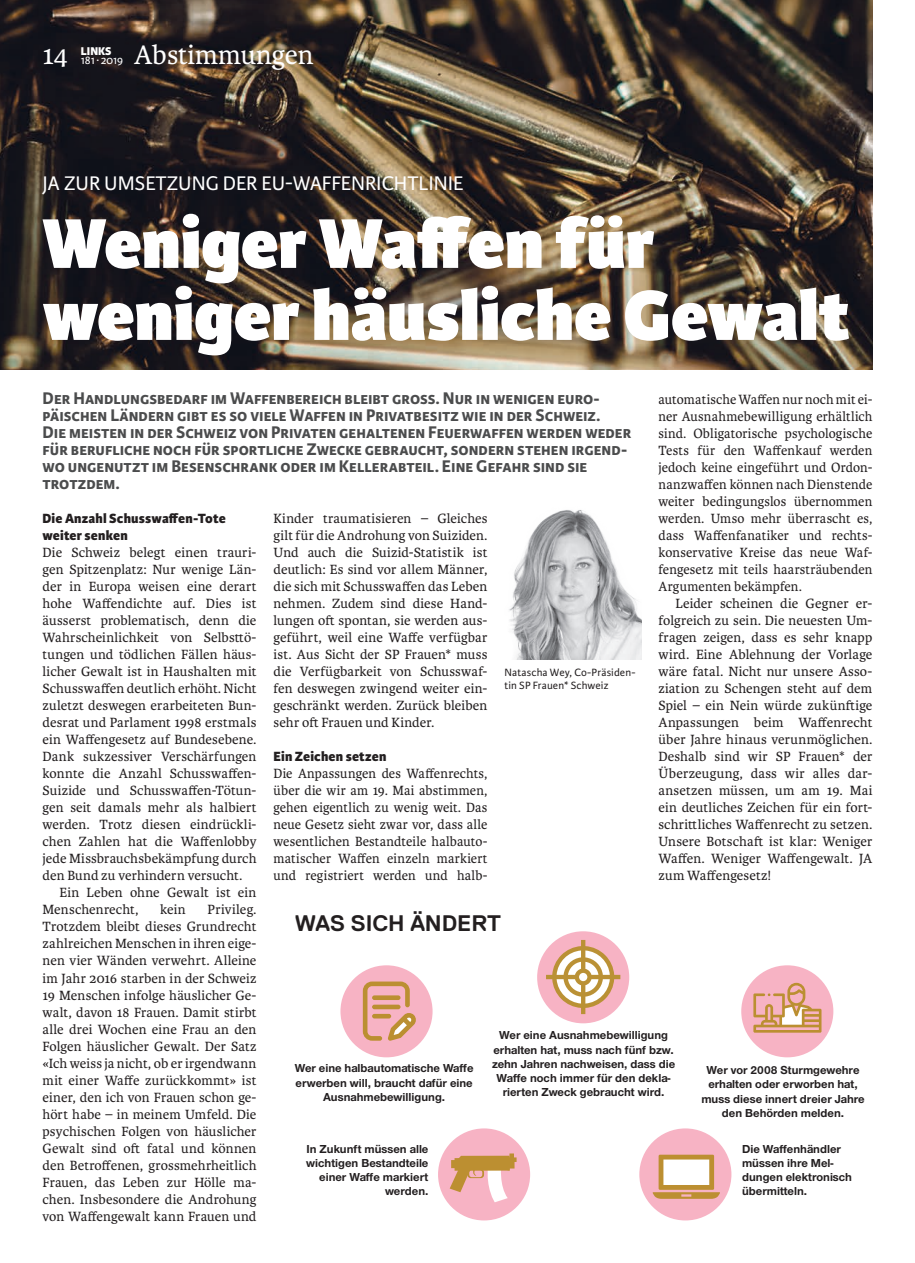
<style>
.page{position:relative;width:915px;height:1263px;background:#fff}
.page>*{position:absolute;margin:0;border:0;box-sizing:border-box;transform-origin:0 0}
.t1{font:800 75px/72px "Karmina Sans";color:#fff}
.t2{font:28.5px "Karmina";color:#fff}
.t3{font:700 22.5px "Replica";letter-spacing:-.005em;color:#231f20}
.t4{font:21px "Karmina Sans";color:#fff}
.t5{font:700 18px/17px "Karmina Sans";color:#4b4c4d}
.t6{font:14.25px/17px "Karmina";letter-spacing:.01em;color:#231f20;text-align:justify}
.t7{font:800 14.25px/17px "Karmina Sans";letter-spacing:.01em;color:#231f20}
.t8{font:700 12px/14.2px "Nimbus San Nov";color:#231f20;text-align:center}
.t9{font:12px "Karmina Sans";letter-spacing:-.01em;color:#fff}
.t10{font:800 12px "Karmina Sans";color:#fff}
.t11{font:11.25px/12.8px "Karmina Sans";letter-spacing:.01em;color:#231f20}
</style>
<div class="page">
<img style="left:0;top:0;width:872px;height:370px">
<div style="left:639px;top:1128px;width:92px;height:92px;background:#f7b3c4;border-radius:50%"></div>
<svg style="left:652px;top:1155px;width:67px;height:43px"></svg>
<div style="left:340px;top:965px;width:92px;height:92px;background:#f7b3c4;border-radius:50%"></div>
<svg style="left:363px;top:981px;width:53px;height:60px"></svg>
<div style="left:537px;top:931px;width:92px;height:92px;background:#f7b3c4;border-radius:50%"></div>
<svg style="left:546px;top:940px;width:74px;height:74px"></svg>
<div style="left:438px;top:1128px;width:92px;height:92px;background:#f7b3c4;border-radius:50%"></div>
<div style="left:509px;top:1153px;width:5px;height:8px;background:#bc8f31"></div>
<div style="left:495px;top:1157px;width:21px;height:5px;background:#bc8f31"></div>
<div style="left:493px;top:1160px;width:21px;height:8px;background:#bc8f31"></div>
<svg style="left:449px;top:1156px;width:60px;height:46px"></svg>
<div style="left:741px;top:965px;width:92px;height:92px;background:#f7b3c4;border-radius:50%"></div>
<svg style="left:753px;top:983px;width:68px;height:50px"></svg>
<img style="left:509px;top:510px;width:132px;height:149px">
<p class="t9" style="left:81px;top:53px;width:44px">181∙ 2019</p>
<h2 class="t2" style="left:134px;top:39px;width:181px">Abstimmungen</h2>
<h2 class="t2" style="left:43px;top:39px;width:27px">14</h2>
<p class="t10" style="left:81px;top:44px;width:32px">LINKS</p>
<h3 class="t4" style="left:43px;top:172px;width:422px">JA ZUR UMSETZUNG DER EU-WAFFENRICHTLINIE</h3>
<h1 class="t1" style="left:43px;top:210px;width:808px">Weniger Waffen für weniger häusliche Gewalt</h1>
<p class="t5" style="left:43px;top:390px;width:590px">Der Handlungsbedarf im Waffenbereich bleibt gross. Nur in wenigen euro&shy;päischen Ländern gibt es so viele Waffen in Privatbesitz wie in der Schweiz.<br>Die meisten in der Schweiz von Privaten gehaltenen Feuerwaffen werden weder für berufliche noch für sportliche Zwecke gebraucht, sondern stehen irgend&shy;wo ungenutzt im Besenschrank oder im Kellerabteil. Eine Gefahr sind sie trotzdem.</p>
<p class="t6" style="left:658px;top:391px;width:215px">automatische Waffen nur noch mit ei&shy;ner Ausnahmebewilligung erhältlich sind. Obligatorische psychologische Tests für den Waffenkauf werden jedoch keine eingeführt und Ordon&shy;nanzwaffen können nach Dienstende weiter bedingungslos übernommen werden. Umso mehr überrascht es, dass Waffenfanatiker und rechts&shy;konservative Kreise das neue Waf&shy;fengesetz mit teils haarsträubenden Argumenten bekämpfen.</p>
<p class="t6" style="left:658px;top:595px;width:215px;text-indent:17px">Leider scheinen die Gegner er&shy;folgreich zu sein. Die neuesten Um&shy;fragen zeigen, dass es sehr knapp wird. Eine Ablehnung der Vorlage wäre fatal. Nicht nur unsere Asso&shy;ziation zu Schengen steht auf dem Spiel – ein Nein würde zukünftige Anpassungen beim Waffenrecht über Jahre hinaus verunmöglichen.<br>Deshalb sind wir SP Frauen* der Überzeugung, dass wir alles dar&shy;ansetzen müssen, um am 19. Mai ein deutliches Zeichen für ein fort&shy;schrittliches Waffenrecht zu setzen.<br>Unsere Botschaft ist klar: Weniger Waffen. Weniger Waffengewalt. JA zum Waffengesetz!</p>
<p class="t7" style="left:43px;top:510px;width:185px">Die Anzahl Schusswaffen-Tote weiter senken</p>
<p class="t6" style="left:43px;top:544px;width:215px">Die Schweiz belegt einen trauri-</p>
<p class="t6" style="left:43px;top:561px;width:215px">gen Spitzenplatz: Nur wenige Län-</p>
<p class="t6" style="left:43px;top:578px;width:215px">der in Europa weisen eine derart</p>
<p class="t6" style="left:43px;top:595px;width:215px">hohe Waffendichte auf. Dies ist</p>
<p class="t6" style="left:43px;top:612px;width:215px">äusserst problematisch, denn die</p>
<p class="t6" style="left:43px;top:629px;width:215px">Wahrscheinlichkeit von Selbsttö-</p>
<p class="t6" style="left:43px;top:646px;width:215px">tungen und tödlichen Fällen häus-</p>
<p class="t6" style="left:43px;top:663px;width:215px">licher Gewalt ist in Haushalten mit</p>
<p class="t6" style="left:43px;top:680px;width:215px">Schusswaffen deutlich erhöht. Nicht</p>
<p class="t6" style="left:43px;top:697px;width:215px">zuletzt deswegen erarbeiteten Bun-</p>
<p class="t6" style="left:43px;top:714px;width:215px">desrat und Parlament 1998 erstmals</p>
<p class="t6" style="left:43px;top:731px;width:215px">ein Waffengesetz auf Bundesebene.</p>
<p class="t6" style="left:43px;top:748px;width:215px">Dank sukzessiver Verschärfungen</p>
<p class="t6" style="left:43px;top:765px;width:215px">konnte die Anzahl Schusswaffen-</p>
<p class="t6" style="left:43px;top:782px;width:215px">Suizide und Schusswaffen-Tötun-</p>
<p class="t6" style="left:43px;top:799px;width:215px">gen seit damals mehr als halbiert</p>
<p class="t6" style="left:43px;top:816px;width:215px">werden. Trotz diesen eindrückli-</p>
<p class="t6" style="left:43px;top:833px;width:215px">chen Zahlen hat die Waffenlobby</p>
<p class="t6" style="left:43px;top:850px;width:215px">jede Missbrauchsbekämpfung durch</p>
<p class="t6" style="left:43px;top:867px;width:201px">den Bund zu verhindern versucht.</p>
<p class="t6" style="left:60px;top:884px;width:198px">Ein Leben ohne Gewalt ist ein</p>
<p class="t6" style="left:43px;top:901px;width:97px">Menschenrecht,</p>
<p class="t6" style="left:160px;top:901px;width:27px">kein</p>
<p class="t6" style="left:273px;top:510px;width:215px">Kinder traumatisieren – Gleiches gilt für die Androhung von Suiziden.<br>Und auch die Suizid-Statistik ist deutlich: Es sind vor allem Männer, die sich mit Schusswaffen das Leben nehmen. Zudem sind diese Hand&shy;lungen oft spontan, sie werden aus&shy;geführt, weil eine Waffe verfügbar ist. Aus Sicht der SP Frauen* muss die Verfügbarkeit von Schusswaf&shy;fen deswegen zwingend weiter ein&shy;geschränkt werden. Zurück bleiben sehr oft Frauen und Kinder.</p>
<p class="t7" style="left:273px;top:748px;width:114px">Ein Zeichen setzen</p>
<p class="t6" style="left:273px;top:765px;width:215px">Die Anpassungen des Waffenrechts, über die wir am 19. Mai abstimmen, gehen eigentlich zu wenig weit. Das neue Gesetz sieht zwar vor, dass alle wesentlichen Bestandteile halbauto&shy;matischer Waffen einzeln markiert und registriert werden und halb-</p>
<p class="t11" style="left:504px;top:666px;width:132px">Natascha Wey, Co-Präsiden&shy;tin SP Frauen* Schweiz</p>
<p class="t6" style="left:43px;top:901px;width:215px;text-indent:165px">Privileg.<br>Trotzdem bleibt dieses Grundrecht zahlreichen Menschen in ihren eige&shy;nen vier Wänden verwehrt. Alleine im Jahr 2016 starben in der Schweiz 19 Menschen infolge häuslicher Ge&shy;walt, davon 18 Frauen. Damit stirbt alle drei Wochen eine Frau an den Folgen häuslicher Gewalt. Der Satz «Ich weiss ja nicht, ob er irgendwann mit einer Waffe zurückkommt» ist einer, den ich von Frauen schon ge&shy;hört habe – in meinem Umfeld. Die psychischen Folgen von häuslicher Gewalt sind oft fatal und können den Betroffenen, grossmehrheitlich Frauen, das Leben zur Hölle ma&shy;chen. Insbesondere die Androhung von Waffengewalt kann Frauen und</p>
<h3 class="t3" style="left:295px;top:911px;width:208px">WAS SICH ÄNDERT</h3>
<p class="t8" style="left:492px;top:1028px;width:185px">Wer eine Ausnahmebewilligung erhalten hat, muss nach fünf bzw. zehn Jahren nachweisen, dass die<br>Waffe noch immer für den dekla&shy;rierten Zweck gebraucht wird.</p>
<p class="t8" style="left:295px;top:1061px;width:180px">Wer eine halbautomatische Waffe erwerben will, braucht dafür eine<br>Ausnahmebewilligung.</p>
<p class="t8" style="left:701px;top:1063px;width:165px">Wer vor 2008 Sturmgewehre erhalten oder erworben hat, muss diese innert dreier Jahre den Behörden melden.</p>
<p class="t8" style="left:306px;top:1141px;width:124px;text-align:right">In Zukunft müssen alle wichtigen Bestandteile einer Waffe markiert werden.</p>
<p class="t8" style="left:741px;top:1141px;width:111px;text-align:left">Die Waffenhändler müssen ihre Mel&shy;dungen elektronisch übermitteln.</p>
</div>
